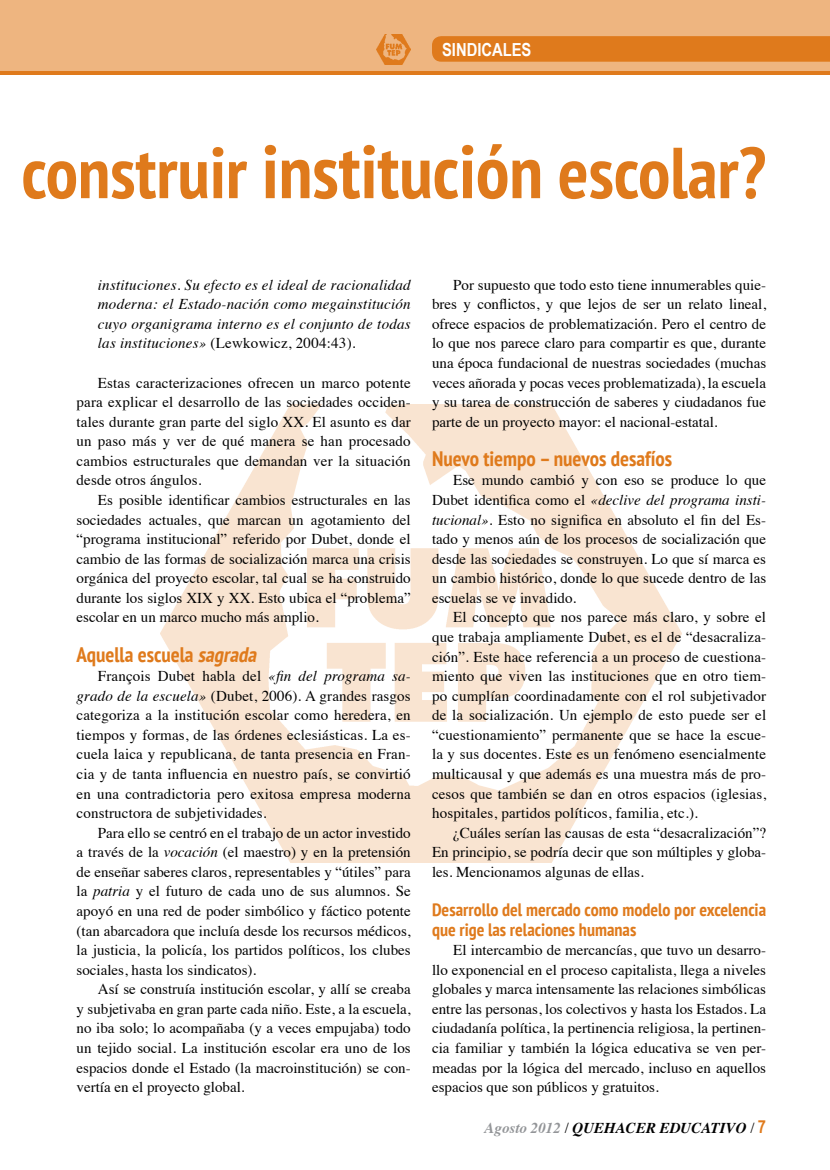
<style>
.page{position:relative;width:830px;height:1170px;background:#fff}
.page>*{position:absolute;margin:0;border:0;box-sizing:border-box;transform-origin:0 0}
.t1{font:700 condensed 72px "PT Sans";color:#df7a1c}
.t2{font:700 condensed 21px "PT Sans";color:#df7a1c}
.t3{font:700 condensed 18px/19.5px "PT Sans";color:#df7a1c}
.t4{font:700 18px "Arial Narrow";color:#fff}
.t5{font:15px/19.5px "Times";color:#000;text-align:justify}
.t6{font:italic 15px/19.5px "Times";letter-spacing:.015em;color:#000;text-align:justify}
.t7{font:italic 700 15px "Times";color:#000}
.s1{font-size:75px}
.s2{font-style:normal}
.s3{font-style:italic}
.s4{color:#939598}
.s5{font-weight:400;font-style:normal}
.s6{font-family:"Arial Narrow";font-style:normal;font-size:18px;color:#df7a1c}
</style>
<div class="page">
<svg style="left:0;top:70px;width:829px;height:4px;fill:#df7a1c"></svg>
<div style="left:0;top:0;width:829px;height:70px;background:#eeb580"></div>
<svg style="left:432px;top:36px;width:397px;height:26px"></svg>
<img style="left:376px;top:35px;width:34px;height:29px">
<img style="left:161px;top:405px;width:520px;height:457px">
<p class="t4" style="left:442px;top:36px;width:91px">SINDICALES</p>
<h1 class="t1" style="left:22px;top:125px;width:745px">construir <span class="s1">institución</span> escolar?</h1>
<p class="t6" style="left:98px;top:274px;width:314px">instituciones. Su efecto es el ideal de racionalidad moderna: el Estado-nación como megainstitución cuyo organigrama interno es el conjunto de todas las instituciones» <span class="s2">(Lewkowicz, 2004:43).</span></p>
<p class="t5" style="left:77px;top:371px;width:335px;text-indent:21px">Estas caracterizaciones ofrecen un marco potente para explicar el desarrollo de las sociedades occiden&shy;tales durante gran parte del siglo XX. El asunto es dar un paso más y ver de qué manera se han procesado cambios estructurales que demandan ver la situación desde otros ángulos.</p>
<p class="t5" style="left:77px;top:489px;width:335px;text-indent:21px">Es posible identificar cambios estructurales en las sociedades actuales, que marcan un agotamiento del “programa institucional” referido por Dubet, donde el cambio de las formas de socialización marca una crisis orgánica del proyecto escolar, tal cual se ha construido durante los siglos XIX y XX. Esto ubica el “problema” escolar en un marco mucho más amplio.</p>
<h2 class="t2" style="left:77px;top:640px;width:186px">Aquella escuela <span class="s3">sagrada</span></h2>
<p class="t5" style="left:77px;top:665px;width:335px;text-indent:21px">François Dubet habla del <span class="s3">«fin del programa sa&shy;grado de la escuela»</span> (Dubet, 2006). A grandes rasgos categoriza a la institución escolar como heredera, en tiempos y formas, de las órdenes eclesiásticas. La es&shy;cuela laica y republicana, de tanta presencia en Fran&shy;cia y de tanta influencia en nuestro país, se convirtió en una contradictoria pero exitosa empresa moderna constructora de subjetividades.</p>
<p class="t5" style="left:77px;top:821px;width:335px;text-indent:21px">Para ello se centró en el trabajo de un actor investido a través de la <span class="s3">vocación</span> (el maestro) y en la pretensión de enseñar saberes claros, representables y “útiles” para la <span class="s3">patria</span> y el futuro de cada uno de sus alumnos. Se apoyó en una red de poder simbólico y fáctico potente (tan abarcadora que incluía desde los recursos médicos, la justicia, la policía, los partidos políticos, los clubes sociales, hasta los sindicatos).</p>
<p class="t5" style="left:77px;top:978px;width:335px;text-indent:21px">Así se construía institución escolar, y allí se creaba y subjetivaba en gran parte cada niño. Este, a la escuela, no iba solo; lo acompañaba (y a veces empujaba) todo un tejido social. La institución escolar era uno de los espacios donde el Estado (la macroinstitución) se con&shy;vertía en el proyecto global.</p>
<p class="t5" style="left:432px;top:274px;width:335px;text-indent:21px">Por supuesto que todo esto tiene innumerables quie&shy;bres y conflictos, y que lejos de ser un relato lineal, ofrece espacios de problematización. Pero el centro de lo que nos parece claro para compartir es que, durante una época fundacional de nuestras sociedades (muchas veces añorada y pocas veces problematizada), la escuela y su tarea de construcción de saberes y ciudadanos fue parte de un proyecto mayor: el nacional-estatal.</p>
<h2 class="t2" style="left:432px;top:444px;width:241px">Nuevo tiempo – nuevos desafíos</h2>
<p class="t5" style="left:432px;top:469px;width:335px;text-indent:21px">Ese mundo cambió y con eso se produce lo que Dubet identifica como el <span class="s3">«declive del programa insti&shy;tucional»</span>. Esto no significa en absoluto el fin del Es&shy;tado y menos aún de los procesos de socialización que desde las sociedades se construyen. Lo que sí marca es un cambio histórico, donde lo que sucede dentro de las escuelas se ve invadido.</p>
<p class="t5" style="left:432px;top:606px;width:335px;text-indent:21px">El concepto que nos parece más claro, y sobre el que trabaja ampliamente Dubet, es el de “desacraliza&shy;ción”. Este hace referencia a un proceso de cuestiona&shy;miento que viven las instituciones que en otro tiem&shy;po cumplían coordinadamente con el rol subjetivador de la socialización. Un ejemplo de esto puede ser el “cuestionamiento” permanente que se hace la escue&shy;la y sus docentes. Este es un fenómeno esencialmente multicausal y que además es una muestra más de pro&shy;cesos que también se dan en otros espacios (iglesias, hospitales, partidos políticos, familia, etc.).</p>
<p class="t5" style="left:432px;top:821px;width:335px;text-indent:21px">¿Cuáles serían las causas de esta “desacralización”?<br>En principio, se podría decir que son múltiples y globa&shy;les. Mencionamos algunas de ellas.</p>
<p class="t3" style="left:432px;top:899px;width:335px">Desarrollo del mercado como modelo por excelencia que rige las relaciones humanas</p>
<p class="t5" style="left:432px;top:938px;width:335px;text-indent:21px">El intercambio de mercancías, que tuvo un desarro&shy;llo exponencial en el proceso capitalista, llega a niveles globales y marca intensamente las relaciones simbólicas entre las personas, los colectivos y hasta los Estados. La ciudadanía política, la pertinencia religiosa, la pertinen&shy;cia familiar y también la lógica educativa se ven per&shy;meadas por la lógica del mercado, incluso en aquellos espacios que son públicos y gratuitos.</p>
<p class="t7" style="left:484px;top:1113px;width:283px"><span class="s4">Agosto 2012</span> <span class="s5">/</span> QUEHACER EDUCATIVO <span class="s5">/</span> <span class="s6">7</span></p>
</div>
